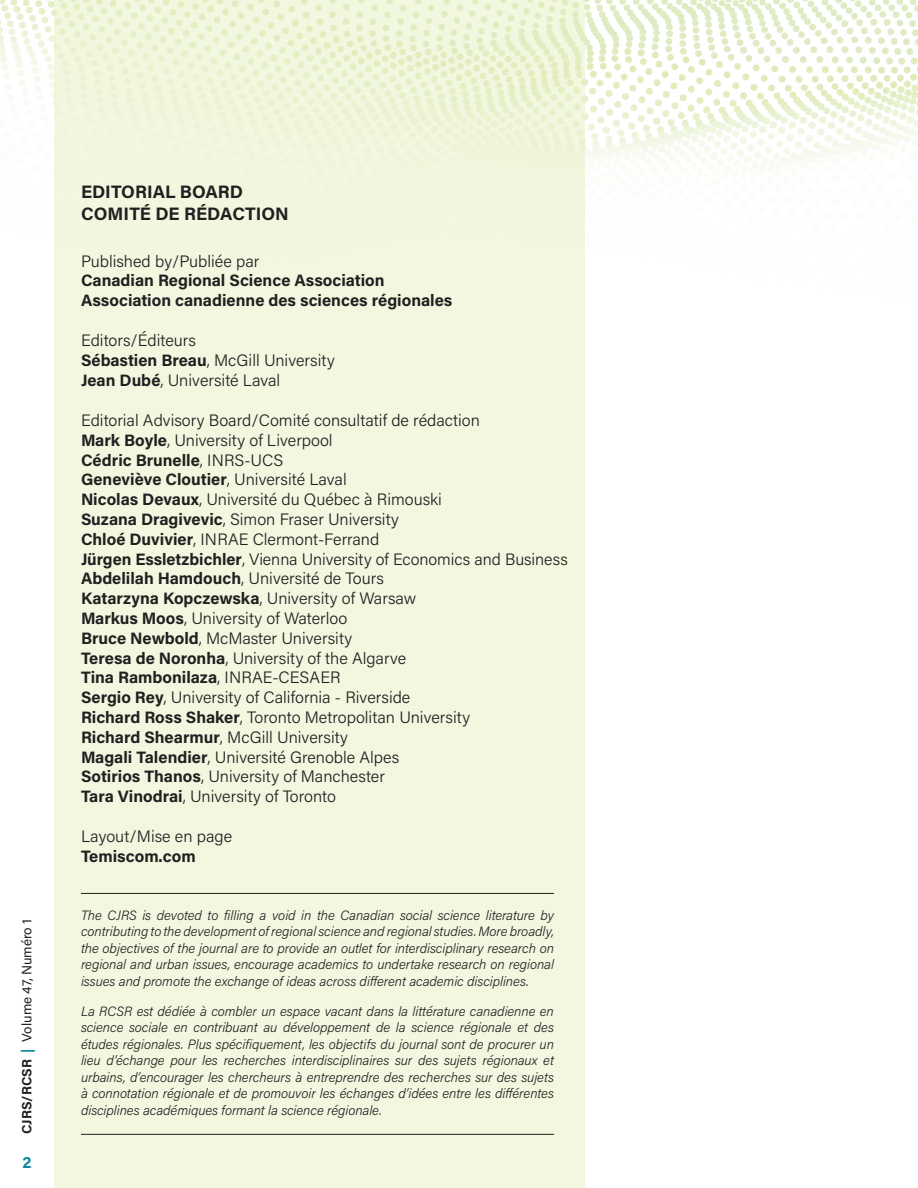
<style>
.page{position:relative;width:918px;height:1188px;background:#fff}
.page>*{position:absolute;margin:0;border:0;box-sizing:border-box;transform-origin:0 0}
.t1{font:700 18px/21.6px "Acumin Pro";color:#231f20}
.t2{font:300 16.5px/19.8px "Acumin Pro";color:#231f20}
.t3{font:700 16.5px/19.8px "Acumin Pro";color:#231f20}
.t4{font:700 16.5px "Acumin Pro";color:#10879a}
.t5{font:italic 300 13.5px/16.5px "Acumin Pro";letter-spacing:-.005em;color:#231f20;text-align:justify}
.t6{font:13.5px "Acumin Pro";color:#231f20}
.s1{font-weight:700}
.s2{font-weight:700;color:#10879a}
</style>
<div class="page">
<img style="left:0;top:0;width:918px;height:168px">
<div style="left:54px;top:0;width:531px;height:1188px;background:#f2f7e0"></div>
<hr style="left:81px;top:1134px;width:473px;height:1px;background:#231f20">
<hr style="left:81px;top:893px;width:473px;height:1px;background:#231f20">
<p class="t1" style="left:81px;top:180px;width:209px">EDITORIAL BOARD<br>COMITÉ DE RÉDACTION</p>
<p class="t2" style="left:81px;top:250px;width:180px">Published by/Publiée par</p>
<p class="t3" style="left:81px;top:270px;width:373px">Canadian Regional Science Association<br>Association canadienne des sciences régionales</p>
<p class="t2" style="left:81px;top:330px;width:255px">Editors/Éditeurs<br><span class="s1">Sébastien Breau</span>, McGill University<br><span class="s1">Jean Dubé</span>, Université Laval</p>
<p class="t2" style="left:81px;top:410px;width:488px">Editorial Advisory Board/Comité consultatif de rédaction<br><span class="s1">Mark Boyle</span>, University of Liverpool<br><span class="s1">Cédric Brunelle</span>, INRS-UCS<br><span class="s1">Geneviève Cloutier</span>, Université Laval<br><span class="s1">Nicolas Devaux</span>, Université du Québec à Rimouski<br><span class="s1">Suzana Dragivevic</span>, Simon Fraser University<br><span class="s1">Chloé Duvivier</span>, INRAE Clermont-Ferrand<br><span class="s1">Jürgen Essletzbichler</span>, Vienna University of Economics and Business <span class="s1">Abdelilah Hamdouch</span>, Université de Tours<br><span class="s1">Katarzyna Kopczewska</span>, University of Warsaw<br><span class="s1">Markus Moos</span>, University of Waterloo<br><span class="s1">Bruce Newbold</span>, McMaster University<br><span class="s1">Teresa de Noronha</span>, University of the Algarve<br><span class="s1">Tina Rambonilaza</span>, INRAE-CESAER<br><span class="s1">Sergio Rey</span>, University of California - Riverside<br><span class="s1">Richard Ross Shaker</span>, Toronto Metropolitan University<br><span class="s1">Richard Shearmur</span>, McGill University<br><span class="s1">Magali Talendier</span>, Université Grenoble Alpes<br><span class="s1">Sotirios Thanos</span>, University of Manchester<br><span class="s1">Tara Vinodrai</span>, University of Toronto</p>
<p class="t2" style="left:81px;top:826px;width:153px">Layout/Mise en page</p>
<p class="t3" style="left:81px;top:846px;width:116px">Temiscom.com</p>
<p class="t6" style="left:17px;top:1134px;width:217px;rotate:-90deg"><span class="s1">CJRS/RCSR</span> <span class="s2">|</span> Volume 47, Numéro 1</p>
<p class="t5" style="left:81px;top:906px;width:475px">The CJRS is devoted to filling a void in the Canadian social science literature by contributing to the development of regional science and regional studies. More broadly, the objectives of the journal are to provide an outlet for interdisciplinary research on regional and urban issues, encourage academics to undertake research on regional issues and promote the exchange of ideas across different academic disciplines.</p>
<p class="t5" style="left:81px;top:1002px;width:475px">La RCSR est dédiée à combler un espace vacant dans la littérature canadienne en science sociale en contribuant au développement de la science régionale et des études régionales. Plus spécifiquement, les objectifs du journal sont de procurer un lieu d’échange pour les recherches interdisciplinaires sur des sujets régionaux et urbains, d’encourager les chercheurs à entreprendre des recherches sur des sujets à connotation régionale et de promouvoir les échanges d’idées entre les différentes disciplines académiques formant la science régionale.</p>
<p class="t4" style="left:22px;top:1150px;width:11px">2</p>
</div>
